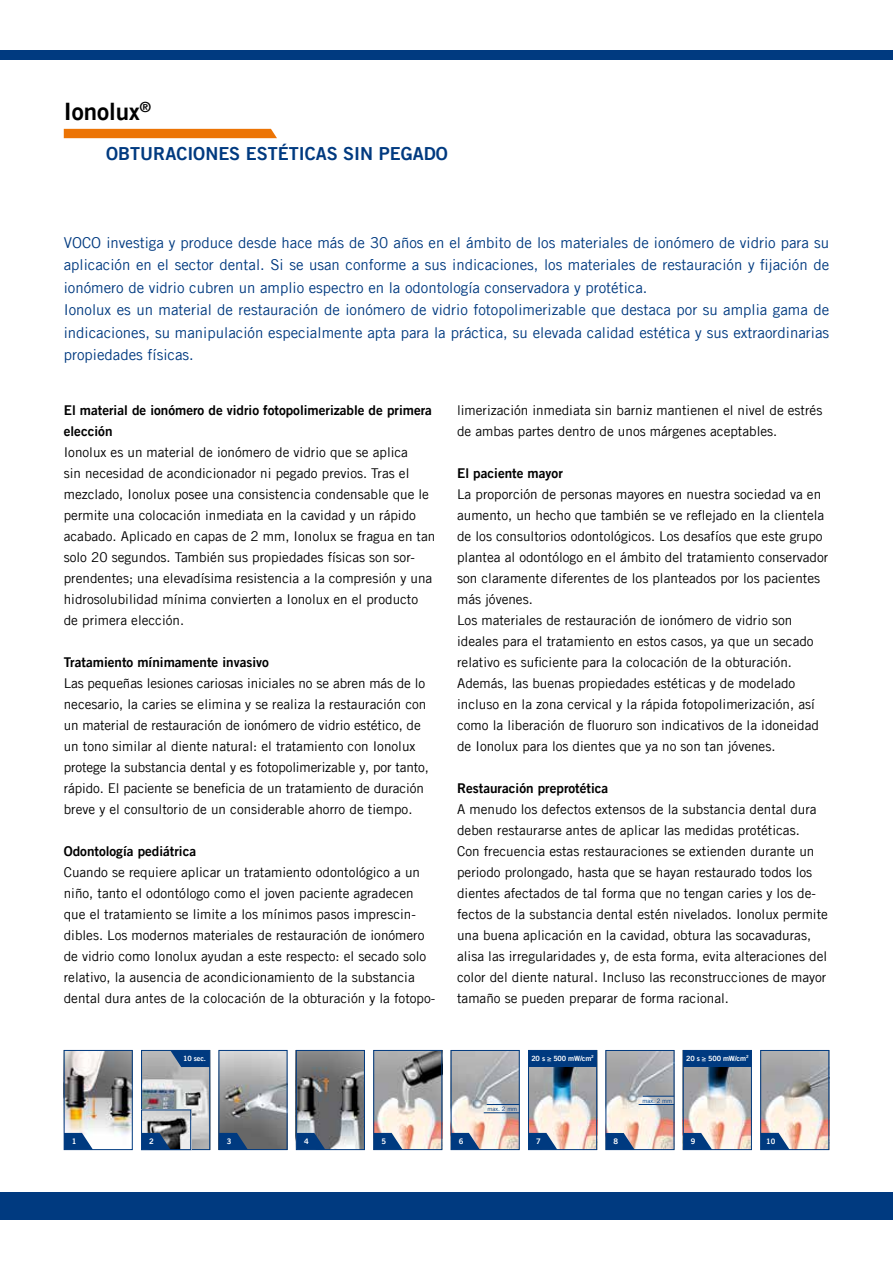
<style>
.page{position:relative;width:893px;height:1263px;background:#fff}
.page>*{position:absolute;margin:0;border:0;box-sizing:border-box;transform-origin:0 0}
.t1{font:24px "Trade Gothic LT Com Bd 2";color:#000}
.t2{font:18px "Trade Gothic LT Com Bd 2";color:#003a80}
.t3{font:15px/22.5px "Trade Gothic LT Com";color:#003a80}
.t4{font:13.5px/21px "Trade Gothic LT Com";color:#000}
.t5{font:13.5px/21px "Trade Gothic LT Com Bd 2";color:#000}
.t6{font:7.65px "Trade Gothic LT Com Bd 2";color:#fff}
.t7{font:7.5px "Trade Gothic LT Com Bd 2";color:#fff}
.t8{font:7.2px "Trade Gothic LT Com Bd 2";letter-spacing:-.02em;color:#fff}
.t9{font:6px "Trade Gothic LT Com";color:#003a80}
</style>
<div class="page">
<div style="left:0;top:1192px;width:893px;height:28px;background:#003a80"></div>
<div style="left:0;top:51px;width:893px;height:9px;background:#003a80"></div>
<div style="left:64px;top:129px;width:213px;height:9px;background:#ec7405"></div>
<img style="left:530px;top:1067px;width:65px;height:81px">
<div style="left:528px;top:1050px;width:69px;height:100px;border:1px solid #003a80"></div>
<img style="left:607px;top:1052px;width:65px;height:96px">
<div style="left:605px;top:1050px;width:69px;height:100px;border:1px solid #003a80"></div>
<svg style="left:639px;top:1096px;width:35px;height:8px"></svg>
<hr style="left:639px;top:1104px;width:35px;height:1px;background:#003a80">
<hr style="left:643px;top:1096px;width:31px;height:1px;background:#003a80">
<img style="left:685px;top:1067px;width:65px;height:81px">
<div style="left:683px;top:1050px;width:69px;height:100px;border:1px solid #003a80"></div>
<div style="left:683px;top:1050px;width:69px;height:17px;background:#003a80"></div>
<div style="left:528px;top:1050px;width:69px;height:17px;background:#003a80"></div>
<img style="left:762px;top:1052px;width:65px;height:96px">
<div style="left:760px;top:1050px;width:69px;height:100px;border:1px solid #003a80"></div>
<svg style="left:761px;top:1133px;width:29px;height:17px"></svg>
<svg style="left:683px;top:1133px;width:29px;height:17px"></svg>
<svg style="left:606px;top:1133px;width:29px;height:17px"></svg>
<svg style="left:528px;top:1133px;width:29px;height:17px"></svg>
<img style="left:453px;top:1052px;width:65px;height:96px">
<div style="left:451px;top:1050px;width:69px;height:100px;border:1px solid #003a80"></div>
<img style="left:298px;top:1052px;width:65px;height:96px">
<div style="left:296px;top:1050px;width:69px;height:100px;border:1px solid #003a80"></div>
<img style="left:221px;top:1052px;width:64px;height:96px">
<div style="left:219px;top:1050px;width:68px;height:100px;border:1px solid #003a80"></div>
<img style="left:375px;top:1052px;width:65px;height:96px">
<div style="left:373px;top:1050px;width:69px;height:100px;border:1px solid #003a80"></div>
<svg style="left:484px;top:1104px;width:35px;height:8px"></svg>
<hr style="left:484px;top:1112px;width:35px;height:1px;background:#003a80">
<hr style="left:487px;top:1104px;width:32px;height:1px;background:#003a80">
<img style="left:143px;top:1052px;width:65px;height:96px">
<div style="left:141px;top:1050px;width:69px;height:100px;border:1px solid #003a80"></div>
<img style="left:143px;top:1111px;width:46px;height:37px">
<div style="left:141px;top:1109px;width:50px;height:41px;border:1px solid #003a80"></div>
<img style="left:66px;top:1052px;width:65px;height:83px">
<div style="left:64px;top:1050px;width:69px;height:100px;border:1px solid #003a80"></div>
<svg style="left:170px;top:1050px;width:40px;height:17px"></svg>
<svg style="left:451px;top:1133px;width:29px;height:17px"></svg>
<svg style="left:374px;top:1133px;width:29px;height:17px"></svg>
<svg style="left:296px;top:1133px;width:29px;height:17px"></svg>
<svg style="left:219px;top:1133px;width:29px;height:17px"></svg>
<svg style="left:142px;top:1133px;width:29px;height:17px"></svg>
<svg style="left:64px;top:1133px;width:29px;height:17px"></svg>
<h1 class="t1" style="left:64px;top:97px;width:89px">Ionolux<sup>®</sup></h1>
<h2 class="t2" style="left:64px;top:143px;width:17px">OBTURAC</h2>
<h2 class="t2" style="left:187px;top:143px;width:19px">IONE</h2>
<h2 class="t2" style="left:229px;top:143px;width:196px">S ESTÉTICAS SIN PEGADO</h2>
<p class="t3" style="left:64px;top:231px;width:767px">VOCO investiga y produce desde hace más de 30 años en el ámbito de los materiales de ionómero de vidrio para su aplicación en el sector dental. Si se usan conforme a sus indicaciones, los materiales de restauración y fijación de ionómero de vidrio cubren un amplio espectro en la odontología conservadora y protética.<br>Ionolux es un material de restauración de ionómero de vidrio fotopolimerizable que destaca por su amplia gama de indicaciones, su manipulación especialmente apta para la práctica, su elevada calidad estética y sus extraordinarias propiedades físicas.</p>
<p class="t5" style="left:64px;top:399px;width:370px">El material de ionómero de vidrio fotopolimerizable de primera elección</p>
<p class="t4" style="left:64px;top:441px;width:373px">Ionolux es un material de ionómero de vidrio que se aplica<br>sin necesidad de acondicionador ni pegado previos. Tras el mezclado, Ionolux posee una consistencia condensable que le permite una colocación inmediata en la cavidad y un rápido acabado. Aplicado en capas de 2 mm, Ionolux se fragua en tan solo 20 segundos. También sus propiedades físicas son sor&shy;prendentes; una elevadísima resistencia a la compresión y una hidrosolubilidad mínima convierten a Ionolux en el producto de primera elección.</p>
<p class="t5" style="left:64px;top:651px;width:207px">Tratamiento mínimamente invasivo</p>
<p class="t4" style="left:64px;top:673px;width:367px">Las pequeñas lesiones cariosas iniciales no se abren más de lo necesario, la caries se elimina y se realiza la restauración con un material de restauración de ionómero de vidrio estético, de un tono similar al diente natural: el tratamiento con Ionolux protege la substancia dental y es fotopolimerizable y, por tanto, rápido. El paciente se beneficia de un tratamiento de duración breve y el consultorio de un considerable ahorro de tiempo.</p>
<p class="t5" style="left:64px;top:840px;width:134px">Odontología pediátrica</p>
<p class="t4" style="left:64px;top:862px;width:373px">Cuando se requiere aplicar un tratamiento odontológico a un niño, tanto el odontólogo como el joven paciente agradecen que el tratamiento se limite a los mínimos pasos imprescin&shy;dibles. Los modernos materiales de restauración de ionómero de vidrio como Ionolux ayudan a este respecto: el secado solo relativo, la ausencia de acondicionamiento de la substancia dental dura antes de la colocación de la obturación y la fotopo-</p>
<p class="t8" style="left:183px;top:1054px;width:24px">10 sec.</p>
<p class="t4" style="left:457px;top:400px;width:367px">limerización inmediata sin barniz mantienen el nivel de estrés de ambas partes dentro de unos márgenes aceptables.</p>
<p class="t5" style="left:457px;top:463px;width:107px">El paciente mayor</p>
<p class="t4" style="left:457px;top:484px;width:373px">La proporción de personas mayores en nuestra sociedad va en aumento, un hecho que también se ve reflejado en la clientela de los consultorios odontológicos. Los desafíos que este grupo plantea al odontólogo en el ámbito del tratamiento conservador son claramente diferentes de los planteados por los pacientes más jóvenes.<br>Los materiales de restauración de ionómero de vidrio son ideales para el tratamiento en estos casos, ya que un secado relativo es suficiente para la colocación de la obturación.<br>Además, las buenas propiedades estéticas y de modelado incluso en la zona cervical y la rápida fotopolimerización, así como la liberación de fluoruro son indicativos de la idoneidad de Ionolux para los dientes que ya no son tan jóvenes.</p>
<p class="t5" style="left:457px;top:778px;width:153px">Restauración preprotética</p>
<p class="t4" style="left:457px;top:799px;width:372px">A menudo los defectos extensos de la substancia dental dura deben restaurarse antes de aplicar las medidas protéticas.<br>Con frecuencia estas restauraciones se extienden durante un periodo prolongado, hasta que se hayan restaurado todos los dientes afectados de tal forma que no tengan caries y los de&shy;fectos de la substancia dental estén nivelados. Ionolux permite una buena aplicación en la cavidad, obtura las socavaduras, alisa las irregularidades y, de esta forma, evita alteraciones del color del diente natural. Incluso las reconstrucciones de mayor tamaño se pueden preparar de forma racional.</p>
<p class="t8" style="left:531px;top:1054px;width:64px">20 s ≥ 500 mW/cm<sup>2</sup></p>
<p class="t9" style="left:487px;top:1105px;width:31px">max. 2 mm</p>
<p class="t8" style="left:686px;top:1054px;width:64px">20 s ≥ 500 mW/cm<sup>2</sup></p>
<p class="t9" style="left:642px;top:1097px;width:31px">max. 2 mm</p>
<p class="t6" style="left:72px;top:1136px;width:6px">1</p>
<p class="t6" style="left:149px;top:1136px;width:6px">2</p>
<p class="t6" style="left:227px;top:1136px;width:6px">3</p>
<p class="t6" style="left:304px;top:1136px;width:6px">4</p>
<p class="t6" style="left:381px;top:1136px;width:6px">5</p>
<p class="t6" style="left:459px;top:1136px;width:6px">6</p>
<p class="t6" style="left:536px;top:1136px;width:6px">7</p>
<p class="t6" style="left:613px;top:1136px;width:6px">8</p>
<p class="t6" style="left:691px;top:1136px;width:6px">9</p>
<p class="t7" style="left:766px;top:1136px;width:11px">10</p>
</div>
